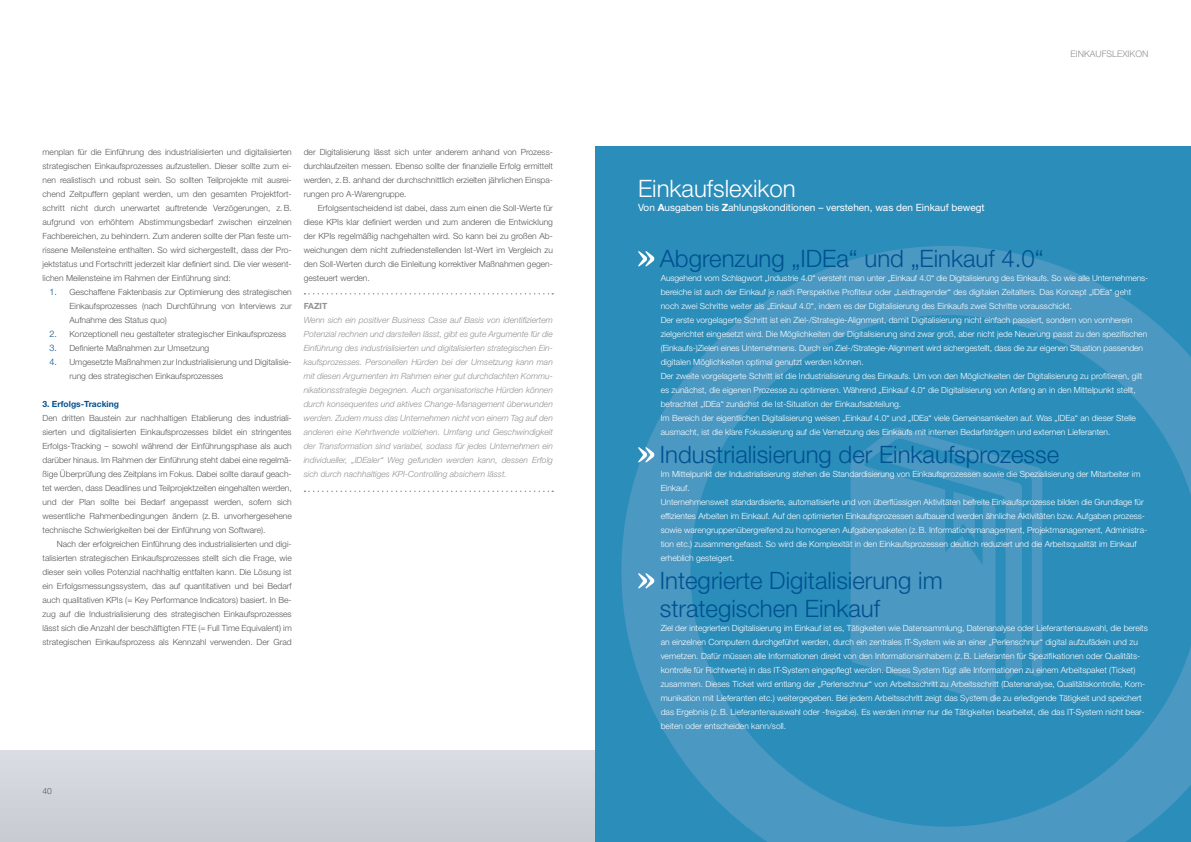
<style>
.page{position:relative;width:1191px;height:842px;background:#fff}
.page>*{position:absolute;margin:0;border:0;box-sizing:border-box;transform-origin:0 0}
.t1{font:300 24px/28px "Helvetica Neue LT Std";color:#005191}
.t2{font:300 24px "Helvetica Neue LT Std";color:#fff}
.t3{font:10px "Helvetica Neue LT Std";color:#fff}
.t4{font:300 9px "Helvetica Neue LT Std";color:#939292}
.t5{font:300 8.5px/14px "Helvetica Neue LT Std";color:#fff}
.t6{font:300 8.5px/14px "Helvetica Neue LT Std";color:#575756;text-align:justify}
.t7{font:italic 300 8.5px/14px "Helvetica Neue LT Std";color:#939292;text-align:justify}
.t8{font:700 8.5px "Helvetica Neue LT Std";color:#005191}
.t9{font:700 8.5px "Helvetica Neue LT Std";color:#939292}
.s1{font-size:9px;color:#005191}
.s2{font-weight:700}
</style>
<div class="page">
<div style="left:0;top:750px;width:595px;height:92px;background:#d0d4da"></div>
<svg style="left:304px;top:293px;width:249px;height:2px"></svg>
<svg style="left:304px;top:491px;width:249px;height:1px"></svg>
<div style="left:595px;top:147px;width:596px;height:695px;background:#2b8dba"></div>
<svg style="left:621px;top:246px;width:570px;height:596px"></svg>
<svg style="left:638px;top:251px;width:16px;height:16px"></svg>
<svg style="left:638px;top:447px;width:16px;height:16px"></svg>
<svg style="left:638px;top:573px;width:16px;height:16px"></svg>
<p class="t6" style="left:43px;top:146px;width:251px">menplan für die Einführung des industrialisierten und digitalisierten strategischen Einkaufsprozesses aufzustellen. Dieser sollte zum ei&shy;nen realistisch und robust sein. So sollten Teilprojekte mit ausrei&shy;chend Zeitpuffern geplant werden, um den gesamten Projektfort&shy;schritt nicht durch unerwartet auftretende Verzögerungen, z. B. aufgrund von erhöhtem Abstimmungsbedarf zwischen einzelnen Fachbereichen, zu behindern. Zum anderen sollte der Plan feste um&shy;rissene Meilensteine enthalten. So wird sichergestellt, dass der Pro&shy;jektstatus und Fortschritt jederzeit klar definiert sind. Die vier wesent&shy;lichen Meilensteine im Rahmen der Einführung sind:</p>
<p class="t6" style="left:69px;top:286px;width:224px;text-indent:-20px"><span class="s1">1.</span> Geschaffene Faktenbasis zur Optimierung des strategischen Einkaufsprozesses (nach Durchführung von Interviews zur Aufnahme des Status quo)</p>
<p class="t6" style="left:50px;top:328px;width:238px"><span class="s1">2.</span> Konzeptionell neu gestalteter strategischer Einkaufsprozess</p>
<p class="t6" style="left:50px;top:342px;width:161px"><span class="s1">3.</span> Definierte Maßnahmen zur Umsetzung</p>
<p class="t6" style="left:69px;top:356px;width:224px;text-indent:-20px"><span class="s1">4.</span> Umgesetzte Maßnahmen zur Industrialisierung und Digitalisie&shy;rung des strategischen Einkaufsprozesses</p>
<p class="t8" style="left:43px;top:400px;width:78px">3. Erfolgs-Tracking</p>
<p class="t6" style="left:43px;top:412px;width:251px">Den dritten Baustein zur nachhaltigen Etablierung des industriali&shy;sierten und digitalisierten Einkaufsprozesses bildet ein stringentes Erfolgs-Tracking – sowohl während der Einführungsphase als auch darüber hinaus. Im Rahmen der Einführung steht dabei eine regelmä&shy;ßige Überprüfung des Zeitplans im Fokus. Dabei sollte darauf geach&shy;tet werden, dass Deadlines und Teilprojektzeiten eingehalten werden, und der Plan sollte bei Bedarf angepasst werden, sofern sich wesentliche Rahmenbedingungen ändern (z. B. unvorhergesehene technische Schwierigkeiten bei der Einführung von Software).</p>
<p class="t6" style="left:43px;top:538px;width:251px;text-indent:14px">Nach der erfolgreichen Einführung des industrialisierten und digi&shy;talisierten strategischen Einkaufsprozesses stellt sich die Frage, wie dieser sein volles Potenzial nachhaltig entfalten kann. Die Lösung ist ein Erfolgsmessungssystem, das auf quantitativen und bei Bedarf auch qualitativen KPIs (= Key Performance Indicators) basiert. In Be&shy;zug auf die Industrialisierung des strategischen Einkaufsprozesses lässt sich die Anzahl der beschäftigten FTE (= Full Time Equivalent) im strategischen Einkaufsprozess als Kennzahl verwenden. Der Grad</p>
<p class="t6" style="left:304px;top:146px;width:251px">der Digitalisierung lässt sich unter anderem anhand von Prozess&shy;durchlaufzeiten messen. Ebenso sollte der finanzielle Erfolg ermittelt werden, z. B. anhand der durchschnittlich erzielten jährlichen Einspa&shy;rungen pro A-Warengruppe.</p>
<p class="t6" style="left:304px;top:202px;width:251px;text-indent:14px">Erfolgsentscheidend ist dabei, dass zum einen die Soll-Werte für diese KPIs klar definiert werden und zum anderen die Entwicklung der KPIs regelmäßig nachgehalten wird. So kann bei zu großen Ab&shy;weichungen dem nicht zufriedenstellenden Ist-Wert im Vergleich zu den Soll-Werten durch die Einleitung korrektiver Maßnahmen gegen&shy;gesteuert werden.</p>
<p class="t9" style="left:304px;top:302px;width:25px">FAZIT</p>
<p class="t7" style="left:304px;top:314px;width:251px">Wenn sich ein positiver Business Case auf Basis von identifiziertem Potenzial rechnen und darstellen lässt, gibt es gute Argumente für die Einführung des industrialisierten und digitalisierten strategischen Ein&shy;kaufsprozesses. Personellen Hürden bei der Umsetzung kann man mit diesen Argumenten im Rahmen einer gut durchdachten Kommu&shy;nikationsstrategie begegnen. Auch organisatorische Hürden können durch konsequentes und aktives Change-Management überwunden werden. Zudem muss das Unternehmen nicht von einem Tag auf den anderen eine Kehrtwende vollziehen. Umfang und Geschwindigkeit der Transformation sind variabel, sodass für jedes Unternehmen ein individueller, „IDEaler“ Weg gefunden werden kann, dessen Erfolg sich durch nachhaltiges KPI-Controlling absichern lässt.</p>
<p class="t6" style="left:43px;top:785px;width:11px">40</p>
<p class="t4" style="left:1070px;top:50px;width:80px">EINKAUFSLEXIKON</p>
<h1 class="t2" style="left:638px;top:179px;width:159px">Einkaufslexikon</h1>
<p class="t3" style="left:638px;top:203px;width:348px">Von <span class="s2">A</span>usgaben bis <span class="s2">Z</span>ahlungskonditionen – verstehen, was den Einkauf bewegt</p>
<h1 class="t1" style="left:660px;top:247px;width:385px">Abgrenzung „IDEa“ und „Einkauf 4.0“</h1>
<p class="t5" style="left:660px;top:272px;width:489px">Ausgehend vom Schlagwort „Industrie 4.0“ versteht man unter „Einkauf 4.0“ die Digitalisierung des Einkaufs. So wie alle Unternehmens&shy;bereiche ist auch der Einkauf je nach Perspektive Profiteur oder „Leidtragender“ des digitalen Zeitalters. Das Konzept „IDEa“ geht noch zwei Schritte weiter als „Einkauf 4.0“, indem es der Digitalisierung des Einkaufs zwei Schritte vorausschickt.<br>Der erste vorgelagerte Schritt ist ein Ziel-/Strategie-Alignment, damit Digitalisierung nicht einfach passiert, sondern von vorn herein zielgerichtet eingesetzt wird. Die Möglichkeiten der Digitalisierung sind zwar groß, aber nicht jede Neuerung passt zu den spezifischen (Einkaufs-)Zielen eines Unternehmens. Durch ein Ziel-/Strategie-Alignment wird sichergestellt, dass die zur eigenen Situation passenden digitalen Möglichkeiten optimal genutzt werden können.<br>Der zweite vorgelagerte Schritt ist die Industrialisierung des Einkaufs. Um von den Möglichkeiten der Digitalisierung zu profitieren, gilt es zunächst, die eigenen Prozesse zu optimieren. Während „Einkauf 4.0“ die Digitalisierung von Anfang an in den Mittelpunkt stellt, betrachtet „IDEa“ zunächst die Ist-Situation der Einkaufsabteilung.<br>Im Bereich der eigentlichen Digitalisierung weisen „Einkauf 4.0“ und „IDEa“ viele Gemeinsamkeiten auf. Was „IDEa“ an dieser Stelle ausmacht, ist die klare Fokussierung auf die Vernetzung des Einkaufs mit internen Bedarfsträgern und externen Lieferanten.</p>
<h1 class="t1" style="left:660px;top:443px;width:401px">Industrialisierung der Einkaufsprozesse</h1>
<p class="t5" style="left:660px;top:468px;width:488px">Im Mittelpunkt der Industrialisierung stehen die Standardisierung von Einkaufsprozessen sowie die Spezialisierung der Mitarbeiter im Einkauf.<br>Unternehmensweit standardisierte, automatisierte und von überflüssigen Aktivitäten befreite Einkaufsprozesse bilden die Grundlage für effizientes Arbeiten im Einkauf. Auf den optimierten Einkaufsprozessen aufbauend werden ähnliche Aktivitäten bzw. Aufgaben prozess&shy;sowie warengruppenübergreifend zu homogenen Aufgabenpaketen (z.B. Informationsmanagement, Projektmanagement, Administra&shy;tion etc.) zusammengefasst. So wird die Komplexität in den Einkaufsprozessen deutlich reduziert und die Arbeitsqualität im Einkauf erheblich gesteigert.</p>
<h1 class="t1" style="left:660px;top:569px;width:284px">Integrierte Digitalisierung im strategischen Einkauf</h1>
<p class="t5" style="left:660px;top:622px;width:488px">Ziel der integrierten Digitalisierung im Einkauf ist es, Tätigkeiten wie Datensammlung, Datenanalyse oder Lieferantenauswahl, die bereits an einzelnen Computern durchgeführt werden, durch ein zentrales IT-System wie an einer „Perlenschnur“ digital aufzufädeln und zu vernetzen. Dafür müssen alle Informationen direkt von den Informationsinhabern (z.B. Lieferanten für Spezifikationen oder Qualitäts&shy;kontrolle für Richtwerte) in das IT-System eingepflegt werden. Dieses System fügt alle Informationen zu einem Arbeitspaket (Ticket) zusammen. Dieses Ticket wird entlang der „Perlenschnur“ von Arbeitsschritt zu Arbeitsschritt (Datenanalyse, Qualitätskontrolle, Kom&shy;munikation mit Lieferanten etc.) weitergegeben. Bei jedem Arbeitsschritt zeigt das System die zu erledigende Tätigkeit und speichert das Ergebnis (z.B. Lieferantenauswahl oder -freigabe). Es werden immer nur die Tätigkeiten bearbeitet, die das IT-System nicht bear&shy;beiten oder entscheiden kann/soll.</p>
</div>
